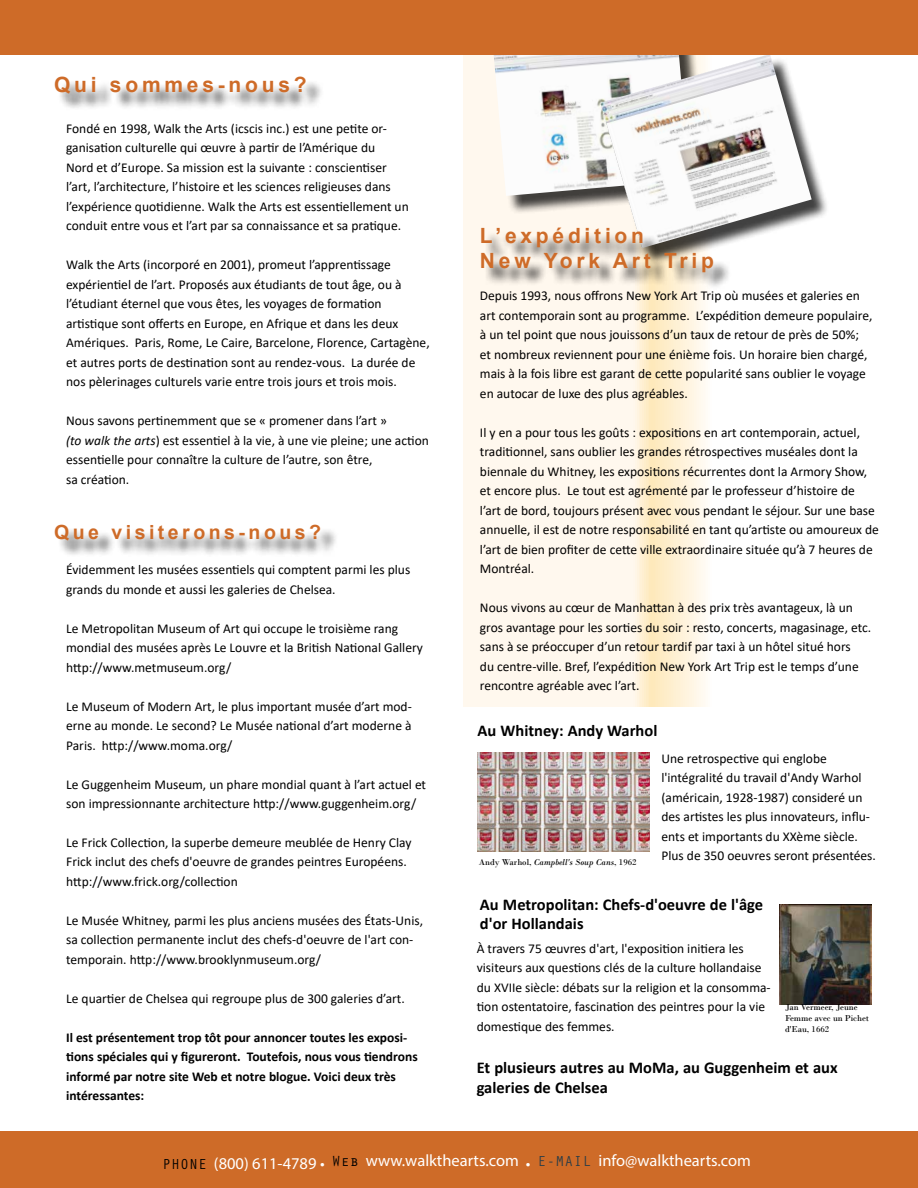
<style>
.page{position:relative;width:918px;height:1188px;background:#fff}
.page>*{position:absolute;margin:0;border:0;box-sizing:border-box;transform-origin:0 0}
.t1{font:700 21px/25.2px "Arial";letter-spacing:.18em;color:#ce6b28}
.t2{font:700 19.5px "Arial";letter-spacing:.18em;color:#ce6b28}
.t3{font:700 16.5px/19.5px "Calibri";color:#000}
.t4{font:16.5px "Myriad Pro";color:#fff}
.t5{font:13.5px/19.5px "Calibri";color:#000}
.t6{font:700 13.5px/19.5px "Calibri";color:#000}
.t7{font:9px/10.8px "Bodoni";color:#000}
.t8{font:italic 9px "Bodoni";color:#000}
.s1{font-style:italic}
.s2{font-style:normal}
.s3{font-family:"Orator Std";font-size:15px;color:#000}
.s4{font-family:"Orator Std";font-size:15px;color:#2e3e46}
</style>
<div class="page">
<svg style="left:464px;top:55px;width:242px;height:651px;background:#fef6e7"></svg>
<div style="left:58px;top:80px;width:266px;height:31px;background:#000;opacity:.75"></div>
<div style="left:496px;top:38px;width:212px;height:176px;background:#000;opacity:.75"></div>
<img style="left:493px;top:55px;width:107px;height:141px">
<div style="left:58px;top:528px;width:281px;height:30px;background:#000;opacity:.75"></div>
<div style="left:604px;top:57px;width:226px;height:209px;background:#000;opacity:.75"></div>
<img style="left:600px;top:55px;width:212px;height:193px">
<div style="left:484px;top:230px;width:248px;height:60px;background:#000;opacity:.75"></div>
<div style="left:0;top:1131px;width:918px;height:57px;background:#ce6b28"></div>
<img style="left:478px;top:752px;width:171px;height:100px">
<div style="left:0;top:0;width:918px;height:55px;background:#ce6b28"></div>
<img style="left:779px;top:904px;width:92px;height:100px">
<h1 class="t1" style="left:54px;top:72px;width:254px">Qui sommes-nous?</h1>
<p class="t5" style="left:66px;top:118px;width:344px">Fondé en 1998, Walk the Arts (icscis inc.) est une petite or&shy;ganisation culturelle qui œuvre à partir de l’Amérique du<br>Nord et d’Europe. Sa mission est la suivante : conscientiser l’art, l’architecture, l’histoire et les sciences religieuses dans l’expérience quotidienne. Walk the Arts est essentiellement un conduit entre vous et l’art par sa connaissance et sa pratique.</p>
<p class="t5" style="left:66px;top:255px;width:365px">Walk the Arts (incorporé en 2001), promeut l’apprentissage expérientiel de l’art. Proposés aux étudiants de tout âge, ou à l’étudiant éternel que vous êtes, les voyages de formation artistique sont offerts en Europe, en Afrique et dans les deux Amériques. Paris, Rome, Le Caire, Barcelone, Florence, Cartagène, et autres ports de destination sont au rendez-vous. La durée de nos pèlerinages culturels varie entre trois jours et trois mois.</p>
<p class="t5" style="left:66px;top:411px;width:364px">Nous savons pertinemment que se « promener dans l’art »<br><span class="s1">(to walk the arts</span>) est essentiel à la vie, à une vie pleine; une action essentielle pour connaître la culture de l’autre, son être,<br>sa création.</p>
<h2 class="t2" style="left:54px;top:518px;width:269px">Que visiterons-nous?</h2>
<p class="t5" style="left:66px;top:559px;width:346px">Évidemment les musées essentiels qui comptent parmi les plus grands du monde et aussi les galeries de Chelsea.</p>
<p class="t5" style="left:66px;top:618px;width:358px">Le Metropolitan Museum of Art qui occupe le troisième rang mondial des musées après Le Louvre et la British National Gallery http://www.metmuseum.org/</p>
<p class="t5" style="left:66px;top:696px;width:347px;text-align:justify">Le Museum of Modern Art, le plus important musée d’art mod&shy;erne au monde. Le second? Le Musée national d’art moderne à Paris. http://www.moma.org/</p>
<p class="t5" style="left:66px;top:774px;width:362px">Le Guggenheim Museum, un phare mondial quant à l’art actuel et son impressionnante architecture http://www.guggenheim.org/</p>
<p class="t5" style="left:66px;top:832px;width:347px">Le Frick Collection, la superbe demeure meublée de Henry Clay<br>Frick inclut des chefs d'oeuvre de grandes peintres Européens. http://www.frick.org/collection</p>
<p class="t5" style="left:66px;top:910px;width:358px">Le Musée Whitney, parmi les plus anciens musées des États-Unis, sa collection permanente inclut des chefs-d'oeuvre de l'art con&shy;temporain. http://www.brooklynmuseum.org/</p>
<p class="t5" style="left:66px;top:988px;width:340px">Le quartier de Chelsea qui regroupe plus de 300 galeries d’art.</p>
<p class="t6" style="left:66px;top:1028px;width:353px">Il est présentement trop tôt pour annoncer toutes les exposi&shy;tions spéciales qui y figureront. Toutefois, nous vous tiendrons informé par notre site Web et notre blogue. Voici deux très intéressantes:</p>
<h1 class="t1" style="left:480px;top:223px;width:235px">L’expédition<br>New York Art Trip</h1>
<p class="t5" style="left:480px;top:286px;width:394px">Depuis 1993, nous offrons New York Art Trip où musées et galeries en art contemporain sont au programme. L’expédition demeure populaire, à un tel point que nous jouissons d’un taux de retour de près de 50%; et nombreux reviennent pour une énième fois. Un horaire bien chargé, mais à la fois libre est garant de cette popularité sans oublier le voyage en autocar de luxe des plus agréables.</p>
<p class="t5" style="left:480px;top:422px;width:401px">Il y en a pour tous les goûts : expositions en art contemporain, actuel, traditionnel, sans oublier les grandes rétrospectives muséales dont la biennale du Whitney, les expositions récurrentes dont la Armory Show, et encore plus. Le tout est agrémenté par le professeur d’histoire de l’art de bord, toujours présent avec vous pendant le séjour. Sur une base annuelle, il est de notre responsabilité en tant qu’artiste ou amoureux de l’art de bien profiter de cette ville extraordinaire située qu’à 7 heures de Montréal.</p>
<p class="t5" style="left:480px;top:598px;width:393px">Nous vivons au cœur de Manhattan à des prix très avantageux, là un gros avantage pour les sorties du soir : resto, concerts, magasinage, etc. sans à se préoccuper d’un retour tardif par taxi à un hôtel situé hors<br>du centre-ville. Bref, l’expédition New York Art Trip est le temps d’une rencontre agréable avec l’art.</p>
<p class="t3" style="left:478px;top:720px;width:181px">Au Whitney: Andy Warhol</p>
<p class="t5" style="left:661px;top:748px;width:216px">Une retrospective qui englobe l'intégralité du travail d'Andy Warhol (américain, 1928-1987) consideré un des artistes les plus innovateurs, influ&shy;ents et importants du XXème siècle.<br>Plus de 350 oeuvres seront présentées.</p>
<p class="t3" style="left:480px;top:894px;width:285px">Au Metropolitan: Chefs-d'oeuvre de l'âge d'or Hollandais</p>
<p class="t5" style="left:477px;top:938px;width:295px">À travers 75 œuvres d'art, l'exposition initiera les visiteurs aux questions clés de la culture hollandaise du XVIIe siècle: débats sur la religion et la consomma&shy;tion ostentatoire, fascination des peintres pour la vie domestique des femmes.</p>
<p class="t3" style="left:477px;top:1058px;width:362px">Et plusieurs autres au MoMa, au Guggenheim et aux galeries de Chelsea</p>
<p class="t8" style="left:479px;top:857px;width:159px"><span class="s2">Andy Warhol,</span> Campbell's Soup Cans<span class="s2">, 1962</span></p>
<p class="t7" style="left:785px;top:1002px;width:86px">Jan Vermeer, Jeune<br>Femme avec un Pichet d'Eau, 1662</p>
<p class="t4" style="left:162px;top:1150px;width:591px"><sub>PHONE</sub> (800) 611-4789 • <span class="s3">Web</span> www.walkthearts.com • <span class="s4">E-MAIL</span> info@walkthearts.com</p>
</div>
